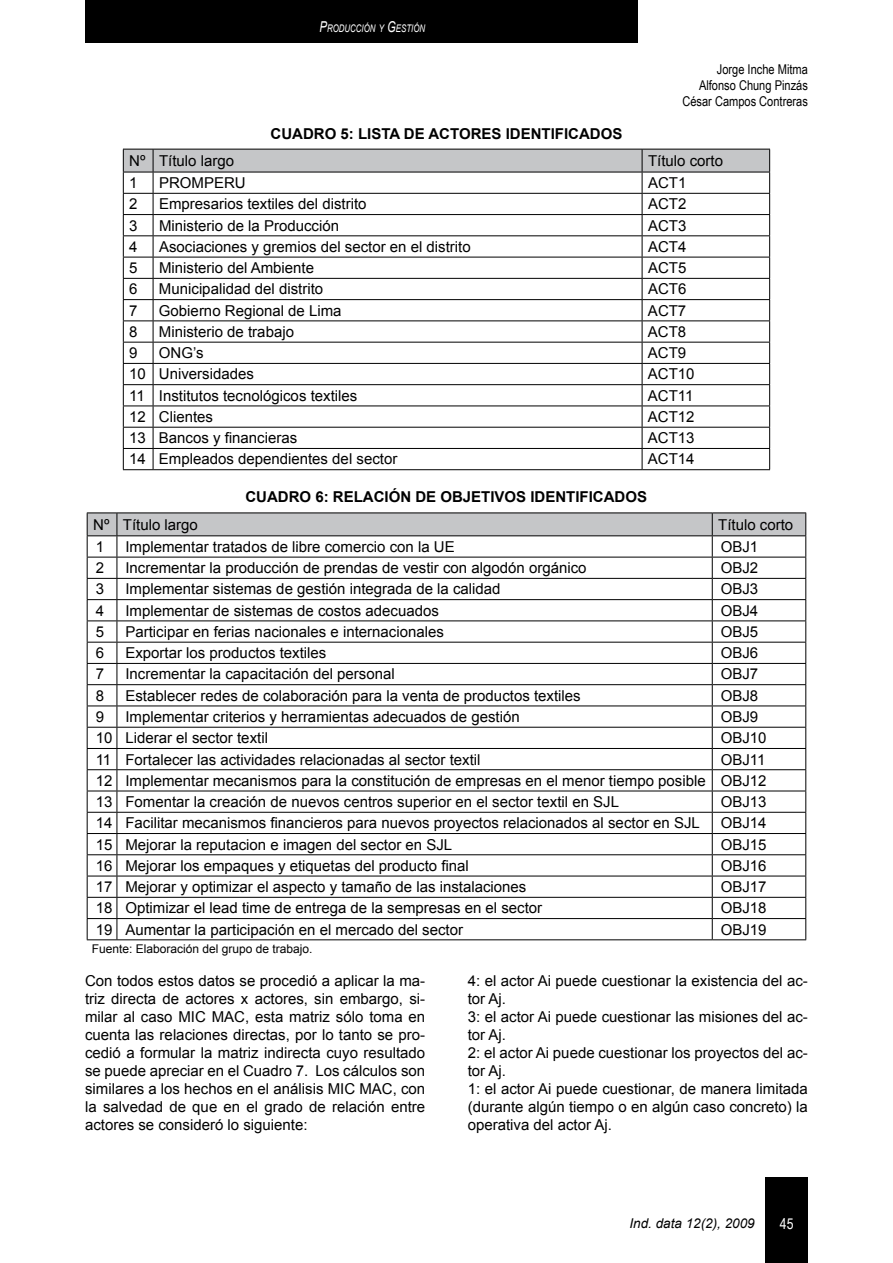
<style>
.page{position:relative;width:893px;height:1263px;background:#fff}
.page>*{position:absolute;margin:0;border:0;box-sizing:border-box;transform-origin:0 0}
.t1{font:15px/18px "Arial";color:#000;text-align:justify}
.t2{font:700 15px "Arial";color:#000}
.t3{font:15px "Arial Narrow";color:#fff}
.t4{font:13.5px/16.2px "Arial Narrow";color:#000;text-align:right}
.t5{font:italic 13.5px "Arial";color:#000}
.t6{font:12px "Arial";color:#000}
.t7{font:italic 10.5px "Arial";color:#fff;scale:.75 1}
.s1{font-size:15px}
</style>
<div class="page">
<div style="left:765px;top:1178px;width:43px;height:85px;background:#000"></div>
<div style="left:85px;top:0;width:553px;height:43px;background:#000"></div>
<svg style="left:123px;top:149px;width:647px;height:320px"></svg>
<hr style="left:123px;top:469px;width:30px;height:1px;background:#000">
<hr style="left:153px;top:469px;width:489px;height:1px;background:#000">
<hr style="left:642px;top:469px;width:128px;height:1px;background:#000">
<hr style="left:87px;top:512px;width:30px;height:1px;background:#000">
<hr style="left:117px;top:512px;width:595px;height:1px;background:#000">
<hr style="left:712px;top:512px;width:94px;height:1px;background:#000">
<svg style="left:87px;top:513px;width:719px;height:426px"></svg>
<hr style="left:87px;top:939px;width:30px;height:1px;background:#000">
<hr style="left:117px;top:939px;width:595px;height:1px;background:#000">
<hr style="left:712px;top:939px;width:94px;height:1px;background:#000">
<p class="t7" style="left:320px;top:22px;width:142px"><span class="s1">P</span>RODUCCIÓN Y <span class="s1">G</span>ESTIÓN</p>
<p class="t2" style="left:271px;top:123px;width:23px">CUADRO</p>
<p class="t2" style="left:341px;top:123px;width:283px">5: LISTA DE ACTORES IDENTIFICADOS</p>
<p class="t4" style="left:682px;top:60px;width:127px">Jorge Inche Mitma<br>Alfonso Chung Pinzás<br>César Campos Contreras</p>
<p class="t1" style="left:129px;top:152px;width:106px">Nº Título largo</p>
<p class="t1" style="left:648px;top:152px;width:77px">Título corto</p>
<p class="t1" style="left:129px;top:174px;width:10px">1</p>
<p class="t1" style="left:159px;top:174px;width:88px">PROMPERU</p>
<p class="t1" style="left:648px;top:174px;width:40px">ACT1</p>
<p class="t1" style="left:129px;top:195px;width:10px">2</p>
<p class="t1" style="left:159px;top:195px;width:209px">Empresarios textiles del distrito</p>
<p class="t1" style="left:648px;top:195px;width:40px">ACT2</p>
<p class="t1" style="left:129px;top:217px;width:10px">3</p>
<p class="t1" style="left:159px;top:217px;width:182px">Ministerio de la Producción</p>
<p class="t1" style="left:648px;top:217px;width:40px">ACT3</p>
<p class="t1" style="left:129px;top:238px;width:10px">4</p>
<p class="t1" style="left:159px;top:238px;width:313px">Asociaciones y gremios del sector en el distrito</p>
<p class="t1" style="left:648px;top:238px;width:40px">ACT4</p>
<p class="t1" style="left:129px;top:259px;width:10px">5</p>
<p class="t1" style="left:159px;top:259px;width:157px">Ministerio del Ambiente</p>
<p class="t1" style="left:648px;top:259px;width:40px">ACT5</p>
<p class="t1" style="left:129px;top:280px;width:10px">6</p>
<p class="t1" style="left:159px;top:280px;width:166px">Municipalidad del distrito</p>
<p class="t1" style="left:648px;top:280px;width:40px">ACT6</p>
<p class="t1" style="left:129px;top:302px;width:10px">7</p>
<p class="t1" style="left:159px;top:302px;width:184px">Gobierno Regional de Lima</p>
<p class="t1" style="left:648px;top:302px;width:40px">ACT7</p>
<p class="t1" style="left:129px;top:323px;width:10px">8</p>
<p class="t1" style="left:159px;top:323px;width:137px">Ministerio de trabajo</p>
<p class="t1" style="left:648px;top:323px;width:40px">ACT8</p>
<p class="t1" style="left:129px;top:344px;width:10px">9</p>
<p class="t1" style="left:159px;top:344px;width:46px">ONG’s</p>
<p class="t1" style="left:648px;top:344px;width:40px">ACT9</p>
<p class="t1" style="left:129px;top:365px;width:126px">10 Universidades</p>
<p class="t1" style="left:648px;top:365px;width:48px">ACT10</p>
<p class="t1" style="left:129px;top:387px;width:230px">11 Institutos tecnológicos textiles</p>
<p class="t1" style="left:648px;top:387px;width:47px">ACT11</p>
<p class="t1" style="left:129px;top:408px;width:85px">12 Clientes</p>
<p class="t1" style="left:648px;top:408px;width:48px">ACT12</p>
<p class="t1" style="left:129px;top:429px;width:170px">13 Bancos y financieras</p>
<p class="t1" style="left:648px;top:429px;width:48px">ACT13</p>
<p class="t1" style="left:129px;top:450px;width:270px">14 Empleados dependientes del sector</p>
<p class="t1" style="left:648px;top:450px;width:48px">ACT14</p>
<p class="t2" style="left:245px;top:487px;width:23px">CUADRO</p>
<p class="t2" style="left:315px;top:487px;width:333px">6: RELACIÓN DE OBJETIVOS IDENTIFICADOS</p>
<p class="t1" style="left:93px;top:516px;width:106px">Nº Título largo</p>
<p class="t1" style="left:718px;top:516px;width:77px">Título corto</p>
<p class="t1" style="left:96px;top:538px;width:10px">1</p>
<p class="t1" style="left:125px;top:538px;width:331px">Implementar tratados de libre comercio con la UE</p>
<p class="t1" style="left:721px;top:538px;width:39px">OBJ1</p>
<p class="t1" style="left:96px;top:559px;width:10px">2</p>
<p class="t1" style="left:125px;top:559px;width:463px">Incrementar la producción de prendas de vestir con algodón orgánico</p>
<p class="t1" style="left:721px;top:559px;width:39px">OBJ2</p>
<p class="t1" style="left:96px;top:580px;width:10px">3</p>
<p class="t1" style="left:125px;top:580px;width:377px">Implementar sistemas de gestión integrada de la calidad</p>
<p class="t1" style="left:721px;top:580px;width:39px">OBJ3</p>
<p class="t1" style="left:96px;top:602px;width:10px">4</p>
<p class="t1" style="left:125px;top:602px;width:315px">Implementar de sistemas de costos adecuados</p>
<p class="t1" style="left:721px;top:602px;width:39px">OBJ4</p>
<p class="t1" style="left:96px;top:623px;width:10px">5</p>
<p class="t1" style="left:125px;top:623px;width:320px">Participar en ferias nacionales e internacionales</p>
<p class="t1" style="left:721px;top:623px;width:39px">OBJ5</p>
<p class="t1" style="left:96px;top:644px;width:10px">6</p>
<p class="t1" style="left:125px;top:644px;width:202px">Exportar los productos textiles</p>
<p class="t1" style="left:721px;top:644px;width:39px">OBJ6</p>
<p class="t1" style="left:96px;top:665px;width:10px">7</p>
<p class="t1" style="left:125px;top:665px;width:271px">Incrementar la capacitación del personal</p>
<p class="t1" style="left:721px;top:665px;width:39px">OBJ7</p>
<p class="t1" style="left:96px;top:687px;width:10px">8</p>
<p class="t1" style="left:125px;top:687px;width:457px">Establecer redes de colaboración para la venta de productos textiles</p>
<p class="t1" style="left:721px;top:687px;width:39px">OBJ8</p>
<p class="t1" style="left:96px;top:708px;width:10px">9</p>
<p class="t1" style="left:125px;top:708px;width:396px">Implementar criterios y herramientas adecuados de gestión</p>
<p class="t1" style="left:721px;top:708px;width:39px">OBJ9</p>
<p class="t1" style="left:96px;top:729px;width:174px">10 Liderar el sector textil</p>
<p class="t1" style="left:721px;top:729px;width:47px">OBJ10</p>
<p class="t1" style="left:96px;top:750px;width:386px">11 Fortalecer las actividades relacionadas al sector textil</p>
<p class="t1" style="left:96px;top:749px;width:672px;line-height:21.3px;text-indent:625px">OBJ11<br>12 Implementar mecanismos para la constitución de empresas en el menor tiempo posible OBJ12<br>13 Fomentar la creación de nuevos centros superior en el sector textil en SJL</p>
<p class="t1" style="left:721px;top:793px;width:47px">OBJ13</p>
<p class="t1" style="left:96px;top:814px;width:606px">14 Facilitar mecanismos financieros para nuevos proyectos relacionados al sector en SJL</p>
<p class="t1" style="left:721px;top:814px;width:47px">OBJ14</p>
<p class="t1" style="left:96px;top:835px;width:358px">15 Mejorar la reputacion e imagen del sector en SJL</p>
<p class="t1" style="left:721px;top:835px;width:47px">OBJ15</p>
<p class="t1" style="left:96px;top:857px;width:375px">16 Mejorar los empaques y etiquetas del producto final</p>
<p class="t1" style="left:721px;top:857px;width:47px">OBJ16</p>
<p class="t1" style="left:96px;top:878px;width:432px">17 Mejorar y optimizar el aspecto y tamaño de las instalaciones</p>
<p class="t1" style="left:721px;top:878px;width:47px">OBJ17</p>
<p class="t1" style="left:96px;top:899px;width:448px">18 Optimizar el lead time de entrega de la sempresas en el sector</p>
<p class="t1" style="left:721px;top:899px;width:47px">OBJ18</p>
<p class="t1" style="left:96px;top:920px;width:369px">19 Aumentar la participación en el mercado del sector</p>
<p class="t1" style="left:721px;top:920px;width:47px">OBJ19</p>
<p class="t6" style="left:92px;top:941px;width:222px">Fuente: Elaboración del grupo de trabajo.</p>
<p class="t1" style="left:85px;top:972px;width:342px">Con todos estos datos se procedió a aplicar la ma&shy;triz directa de actores x actores, sin embargo, si&shy;milar al caso MIC MAC, esta matriz sólo toma en cuenta las relaciones directas, por lo tanto se pro&shy;cedió a formular la matriz indirecta cuyo resultado se puede apreciar en el Cuadro 7. Los cálculos son similares a los hechos en el análisis MIC MAC, con la salvedad de que en el grado de relación entre actores se consideró lo siguiente:</p>
<p class="t1" style="left:468px;top:972px;width:342px;text-align:left">4: el actor Ai puede cuestionar la existencia del ac&shy;tor Aj.<br>3: el actor Ai puede cuestionar las misiones del ac&shy;tor Aj.<br>2: el actor Ai puede cuestionar los proyectos del ac&shy;tor Aj.<br>1: el actor Ai puede cuestionar, de manera limitada (durante algún tiempo o en algún caso concreto) la operativa del actor Aj.</p>
<p class="t5" style="left:629px;top:1215px;width:127px">Ind. data 12(2), 2009</p>
<p class="t3" style="left:780px;top:1213px;width:15px">45</p>
</div>
